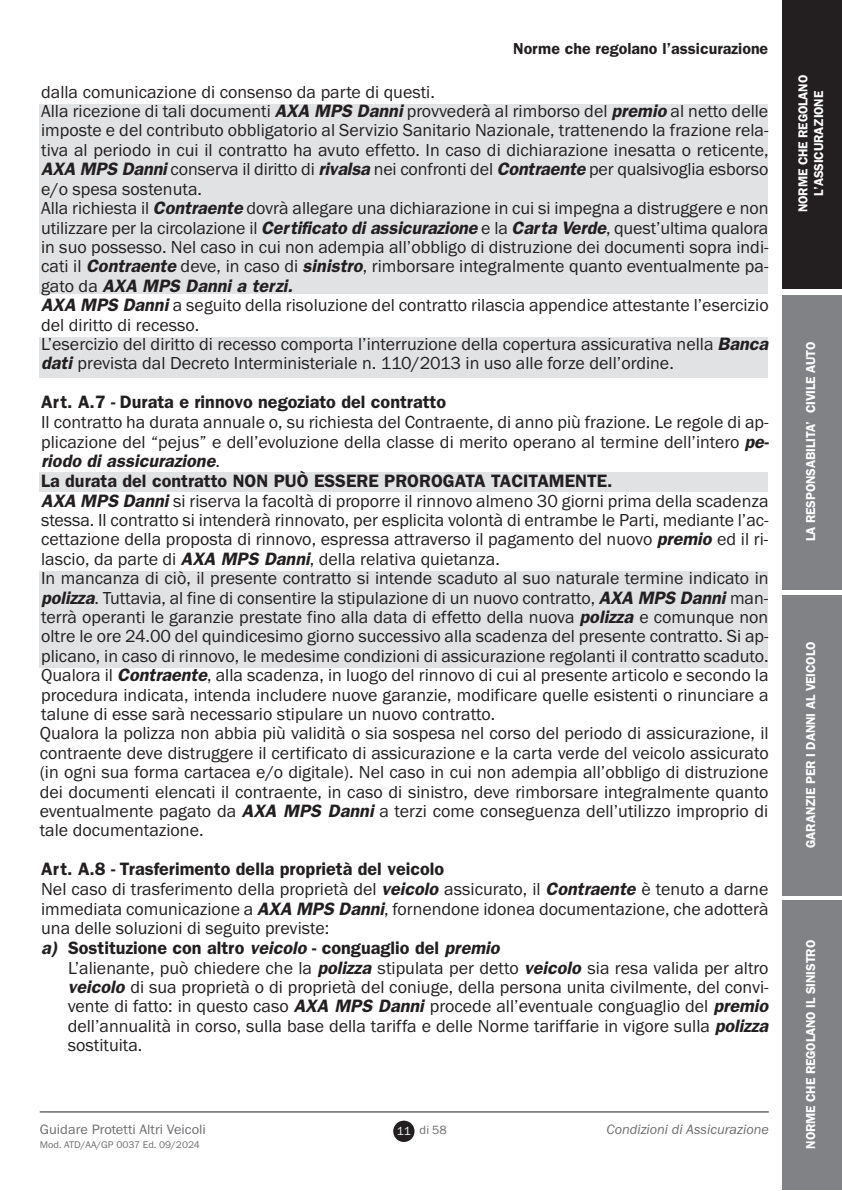
<style>
.page{position:relative;width:842px;height:1191px;background:#fff}
.page>*{position:absolute;margin:0;border:0;box-sizing:border-box;transform-origin:0 0}
.t1{font:18px/19.4px "Franklin Gothic";color:#231f20}
.t2{font:600 18px "Franklin Gothic";color:#231f20}
.t3{font:600 16px "Franklin Gothic";color:#231f20}
.t4{font:14px "Franklin Gothic";color:#6c6d70}
.t5{font:italic 14px "Franklin Gothic";color:#6c6d70}
.t6{font:600 13px/15.6px "Franklin Gothic";letter-spacing:-.01em;color:#fff;text-align:center}
.t7{font:12.4px "Franklin Gothic";color:#6c6d70}
.t8{font:10px "Franklin Gothic";color:#6c6d70}
.s1{font-weight:600;font-style:italic}
.s2{font-weight:600}
.s3{font-size:12px;color:#fff}
</style>
<div class="page">
<div style="left:40px;top:571px;width:728px;height:96px;background:#e1e2e4"></div>
<div style="left:40px;top:472px;width:728px;height:19px;background:#e1e2e4"></div>
<div style="left:40px;top:337px;width:728px;height:40px;background:#e1e2e4"></div>
<hr style="left:40px;top:1111px;width:729px;height:1px;background:#231f20">
<div style="left:393px;top:1120px;width:21px;height:22px;background:#231f20;border-radius:50%"></div>
<div style="left:782px;top:0;width:60px;height:288px;background:#231f20"></div>
<div style="left:782px;top:295px;width:60px;height:295px;background:#808285"></div>
<div style="left:782px;top:595px;width:60px;height:301px;background:#808285"></div>
<div style="left:782px;top:900px;width:60px;height:290px;background:#808285"></div>
<div style="left:40px;top:104px;width:728px;height:190px;background:#e1e2e4"></div>
<p class="t3" style="left:513px;top:43px;width:257px">Norme che regolano l’assicurazione</p>
<p class="t1" style="left:41px;top:83px;width:729px">dalla comunicazione di consenso da parte di questi.<br>Alla ricezione di tali documenti <span class="s1">AXA MPS Danni</span> provvederà al rimborso del <span class="s1">premio</span> al netto delle imposte e del contributo obbligatorio al Servizio Sanitario Nazionale, trattenendo la frazione rela&shy;tiva al periodo in cui il contratto ha avuto effetto. In caso di dichiarazione inesatta o reticente, <span class="s1">AXA MPS Danni</span> conserva il diritto di <span class="s1">rivalsa</span> nei confronti del <span class="s1">Contraente</span> per qualsivoglia esborso e/o spesa sostenuta.<br>Alla richiesta il <span class="s1">Contraente</span> dovrà allegare una dichiarazione in cui si impegna a distruggere e non utilizzare per la circolazione il <span class="s1">Certificato di assicurazione</span> e la <span class="s1">Carta Verde</span>, quest’ultima qualora in suo possesso. Nel caso in cui non adempia all’obbligo di distruzione dei documenti sopra indi&shy;cati il <span class="s1">Contraente</span> deve, in caso di <span class="s1">sinistro</span>, rimborsare integralmente quanto eventualmente pa&shy;gato da <span class="s1">AXA MPS Danni a terzi.<br>AXA MPS Danni</span> a seguito della risoluzione del contratto rilascia appendice attestante l’esercizio del diritto di recesso.<br>L’esercizio del diritto di recesso comporta l’interruzione della copertura assicurativa nella <span class="s1">Banca dati</span> prevista dal Decreto Interministeriale n. 110/2013 in uso alle forze dell’ordine.</p>
<p class="t2" style="left:41px;top:396px;width:406px">Art. A.7 - Durata e rinnovo negoziato del contratto</p>
<p class="t1" style="left:40px;top:414px;width:731px">Il contratto ha durata annuale o, su richiesta del Contraente, di anno più frazione. Le regole di ap&shy;plicazione del “pejus” e dell’evoluzione della classe di merito operano al termine dell’intero <span class="s1">pe&shy;riodo di assicurazione</span>.<br><span class="s2">La durata del contratto NON PUÒ ESSERE PROROGATA TACITAMENTE.<br></span><span class="s1">AXA MPS Danni</span> si riserva la facoltà di proporre il rinnovo almeno 30 giorni prima della scadenza stessa. Il contratto si intenderà rinnovato, per esplicita volontà di entrambe le Parti, mediante l’ac&shy;cettazione della proposta di rinnovo, espressa attraverso il pagamento del nuovo <span class="s1">premio</span> ed il ri&shy;lascio, da parte di <span class="s1">AXA MPS Danni</span>, della relativa quietanza.<br>In mancanza di ciò, il presente contratto si intende scaduto al suo naturale termine indicato in <span class="s1">polizza</span>. Tuttavia, al fine di consentire la stipulazione di un nuovo contratto, <span class="s1">AXA MPS Danni</span> man&shy;terrà operanti le garanzie prestate fino alla data di effetto della nuova <span class="s1">polizza</span> e comunque non oltre le ore 24.00 del quindicesimo giorno successivo alla scadenza del presente contratto. Si ap&shy;plicano, in caso di rinnovo, le medesime condizioni di assicurazione regolanti il contratto scaduto.<br>Qualora il <span class="s1">Contraente</span>, alla scadenza, in luogo del rinnovo di cui al presente articolo e secondo la procedura indicata, intenda includere nuove garanzie, modificare quelle esistenti o rinunciare a talune di esse sarà necessario stipulare un nuovo contratto.<br>Qualora la polizza non abbia più validità o sia sospesa nel corso del periodo di assicurazione, il contraente deve distruggere il certificato di assicurazione e la carta verde del veicolo assicurato (in ogni sua forma cartacea e/o digitale). Nel caso in cui non adempia all’obbligo di distruzione dei documenti elencati il contraente, in caso di sinistro, deve rimborsare integralmente quanto eventualmente pagato da <span class="s1">AXA MPS Danni</span> a terzi come conseguenza dell’utilizzo improprio di tale documentazione.</p>
<p class="t1" style="left:41px;top:861px;width:729px"><span class="s2">Art. A.8 - Trasferimento della proprietà del veicolo<br></span>Nel caso di trasferimento della proprietà del <span class="s1">veicolo</span> assicurato, il <span class="s1">Contraente</span> è tenuto a darne immediata comunicazione a <span class="s1">AXA MPS Danni</span>, fornendone idonea documentazione, che adotterà una delle soluzioni di seguito previste:<br><span class="s1">a)</span> <span class="s2">Sostituzione con altro</span> <span class="s1">veicolo</span> <span class="s2">- conguaglio del</span> <span class="s1">premio</span></p>
<p class="t1" style="left:68px;top:959px;width:702px;text-align:justify">L’alienante, può chiedere che la <span class="s1">polizza</span> stipulata per detto <span class="s1">veicolo</span> sia resa valida per altro <span class="s1">veicolo</span> di sua proprietà o di proprietà del coniuge, della persona unita civilmente, del convi&shy;vente di fatto: in questo caso <span class="s1">AXA MPS Danni</span> procede all’eventuale conguaglio del <span class="s1">premio </span>dell’annualità in corso, sulla base della tariffa e delle Norme tariffarie in vigore sulla <span class="s1">polizza </span>sostituita.</p>
<p class="t4" style="left:40px;top:1124px;width:168px">Guidare Protetti Altri Veicoli</p>
<p class="t5" style="left:606px;top:1120px;width:164px">Condizioni di Assicurazione</p>
<p class="t8" style="left:40px;top:1141px;width:162px">Mod. ATD/AA/GP 0037 Ed. 09/2024</p>
<p class="t7" style="left:397px;top:1126px;width:51px"><span class="s3">11</span> di 58</p>
<p class="t6" style="left:812px;top:236px;width:187px;rotate:-90deg">L’ASSICURAZIONE IN GENERALE</p>
<p class="t6" style="left:796px;top:212px;width:139px;rotate:-90deg">NORME CHE REGOLANO<br>L’ASSICURAZIONE</p>
<p class="t6" style="left:804px;top:541px;width:201px;rotate:-90deg">LA RESPONSABILITA’ CIVILE AUTO</p>
<p class="t6" style="left:804px;top:848px;width:208px;rotate:-90deg">GARANZIE PER I DANNI AL VEICOLO</p>
<p class="t6" style="left:804px;top:1148px;width:210px;rotate:-90deg">NORME CHE REGOLANO IL SINISTRO</p>
</div>
